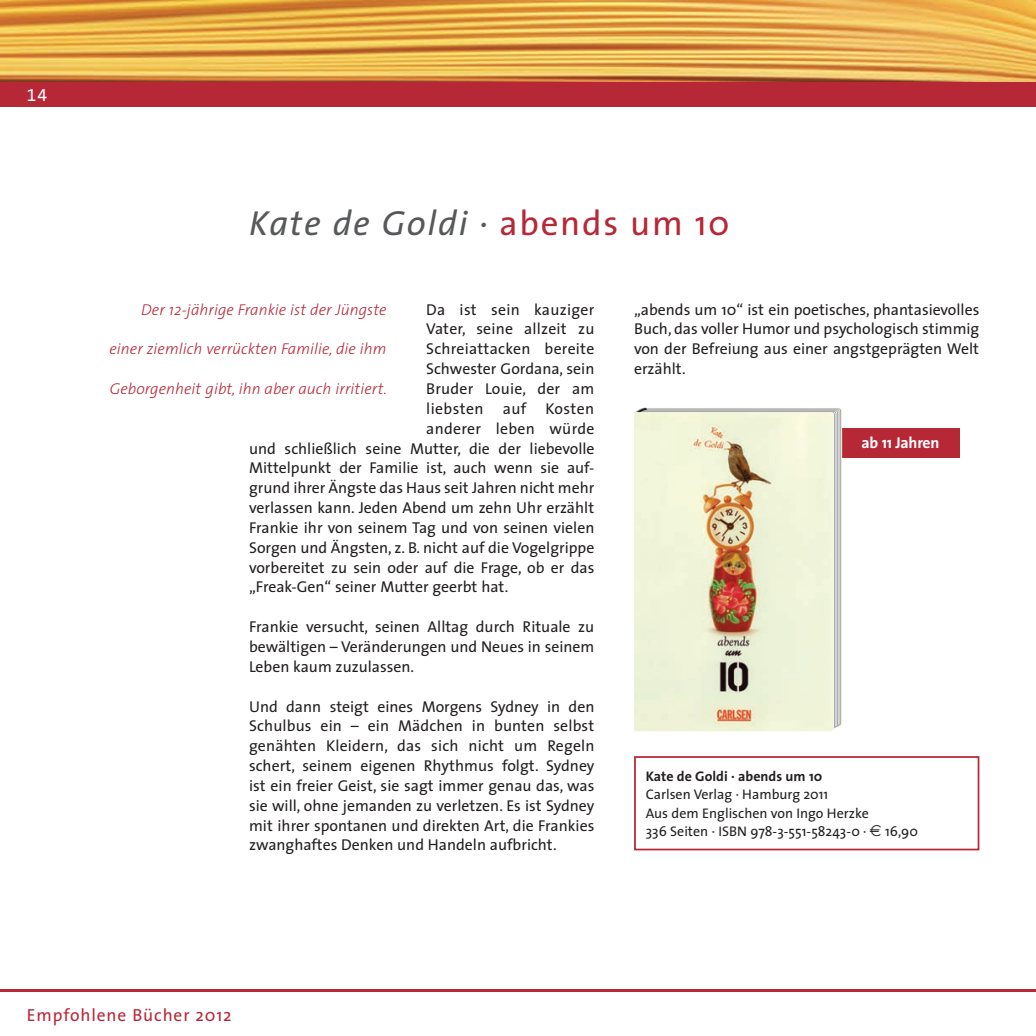
<style>
.page{position:relative;width:1036px;height:1036px;background:#fff}
.page>*{position:absolute;margin:0;border:0;box-sizing:border-box;transform-origin:0 0}
.t1{font:italic 35px "The Sans";letter-spacing:.05em;color:#57585a}
.t2{font:17.5px "The Sans";letter-spacing:.05em;color:#b72837}
.t3{font:17.5px "The Sans Expert";color:#fff}
.t4{font:15.75px/19.8px "The Sans";color:#231f20;text-align:justify}
.t5{font:italic 300 15.75px "The Sans";letter-spacing:.005em;color:#b72837}
.t6{font:15.75px "The Sans";letter-spacing:.02em;color:#231f20}
.t7{font:15.75px "The Sans";letter-spacing:.025em;color:#231f20}
.t8{font:700 15.75px "The Sans";letter-spacing:-.015em;color:#fff}
.t9{font:14px/18.4px "The Sans";color:#231f20}
.t10{font:700 14px "The Sans";color:#231f20}
.s1{font-style:normal;color:#b72837}
</style>
<div class="page">
<div style="left:842px;top:428px;width:117px;height:30px;background:#b72837"></div>
<div style="left:634px;top:756px;width:345px;height:94px;border:2px solid #b72837"></div>
<svg style="left:635px;top:407px;width:12px;height:5px"></svg>
<img style="left:634px;top:412px;width:199px;height:319px">
<img style="left:0;top:0;width:1036px;height:82px">
<div style="left:0;top:82px;width:1036px;height:25px;background:#b72837"></div>
<hr style="left:0;top:989px;width:1036px;height:3px;background:#b72837">
<p class="t3" style="left:27px;top:81px;width:22px">14</p>
<h1 class="t1" style="left:249px;top:194px;width:482px">Kate de Goldi · <span class="s1">abends um 10</span></h1>
<p class="t5" style="left:141px;top:296px;width:247px">Der 12-jährige Frankie ist der Jüngste</p>
<p class="t5" style="left:109px;top:336px;width:279px">einer ziemlich verrückten Familie, die ihm</p>
<p class="t5" style="left:110px;top:376px;width:279px">Geborgenheit gibt, ihn aber auch irritiert.</p>
<p class="t6" style="left:426px;top:296px;width:170px">Da ist sein kauziger</p>
<p class="t4" style="left:426px;top:319px;width:170px">Vater, seine allzeit zu</p>
<p class="t6" style="left:426px;top:336px;width:170px">Schreiattacken bereite</p>
<p class="t4" style="left:426px;top:358px;width:170px">Schwester Gordana, sein</p>
<p class="t4" style="left:426px;top:378px;width:170px">Bruder Louie, der am</p>
<p class="t7" style="left:426px;top:395px;width:170px">liebsten auf Kosten</p>
<p class="t6" style="left:426px;top:415px;width:170px">anderer leben würde</p>
<p class="t4" style="left:249px;top:438px;width:347px">und schließlich seine Mutter, die der liebevolle</p>
<p class="t4" style="left:249px;top:458px;width:347px">Mittelpunkt der Familie ist, auch wenn sie auf-</p>
<p class="t4" style="left:249px;top:477px;width:347px">grund ihrer Ängste das Haus seit Jahren nicht mehr</p>
<p class="t4" style="left:249px;top:497px;width:347px">verlassen kann. Jeden Abend um zehn Uhr erzählt</p>
<p class="t4" style="left:249px;top:517px;width:347px">Frankie ihr von seinem Tag und von seinen vielen</p>
<p class="t4" style="left:249px;top:537px;width:347px">Sorgen und Ängsten, z. B. nicht auf die Vogelgrippe</p>
<p class="t4" style="left:249px;top:557px;width:347px">vorbereitet zu sein oder auf die Frage, ob er das</p>
<p class="t4" style="left:249px;top:577px;width:261px">„Freak-Gen“ seiner Mutter geerbt hat.</p>
<p class="t4" style="left:249px;top:616px;width:347px">Frankie versucht, seinen Alltag durch Rituale zu bewältigen – Veränderungen und Neues in seinem Leben kaum zuzulassen.</p>
<p class="t4" style="left:249px;top:696px;width:347px">Und dann steigt eines Morgens Sydney in den Schulbus ein – ein Mädchen in bunten selbst genähten Kleidern, das sich nicht um Regeln schert, seinem eigenen Rhythmus folgt. Sydney ist ein freier Geist, sie sagt immer genau das, was sie will, ohne jemanden zu verletzen. Es ist Sydney mit ihrer spontanen und direkten Art, die Frankies zwanghaftes Denken und Handeln aufbricht.</p>
<p class="t4" style="left:634px;top:299px;width:347px">„abends um 10“ ist ein poetisches, phantasievolles Buch, das voller Humor und psychologisch stimmig von der Befreiung aus einer angstgeprägten Welt erzählt.</p>
<p class="t8" style="left:861px;top:430px;width:79px">ab 11 Jahren</p>
<p class="t10" style="left:646px;top:764px;width:178px">Kate de Goldi · abends um 10</p>
<p class="t9" style="left:646px;top:785px;width:224px">Carlsen Verlag · Hamburg 2011<br>Aus dem Englischen von Ingo Herzke<br>336 Seiten · ISBN 978-3-551-58243-0 ·</p>
<p class="t9" style="left:885px;top:821px;width:34px">16,90</p>
<p class="t2" style="left:27px;top:1000px;width:206px">Empfohlene Bücher 2012</p>
</div>
